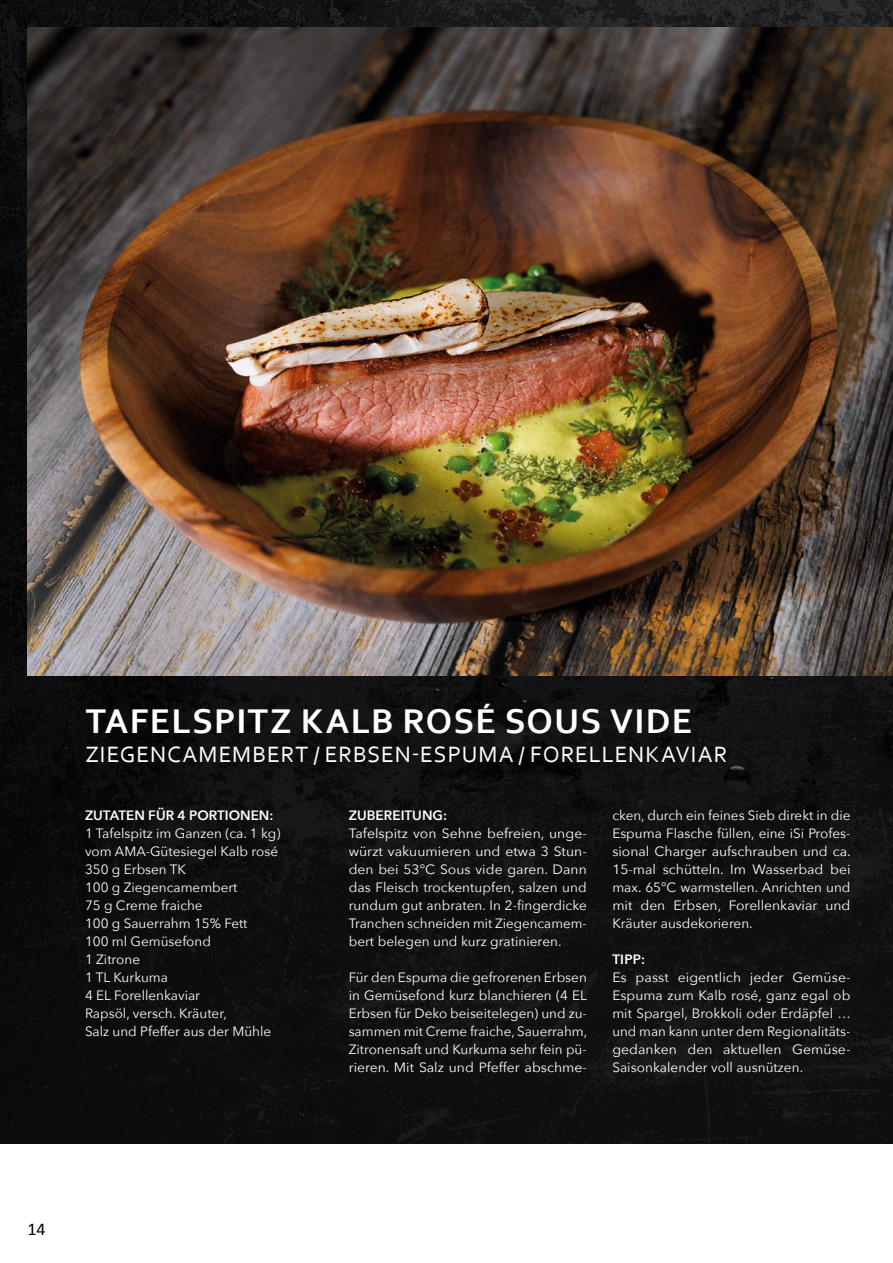
<style>
.page{position:relative;width:893px;height:1263px;background:#fff}
.page>*{position:absolute;margin:0;border:0;box-sizing:border-box;transform-origin:0 0}
.t1{font:700 36px "Corbel";letter-spacing:.035em;color:#fff}
.t2{font:23.25px "Corbel";letter-spacing:.04em;color:#fff}
.t3{font:18px "Calibri";color:#000}
.t4{font:13.5px/18px "Avenir Next";color:#fff;text-align:justify}
.t5{font:600 13.5px "Avenir Next";color:#fff}
</style>
<div class="page">
<img style="left:0;top:0;width:893px;height:1144px">
<img style="left:28px;top:28px;width:865px;height:648px">
<h1 class="t1" style="left:86px;top:699px;width:608px">TAFELSPITZ KALB ROSÉ SOUS VIDE</h1>
<h2 class="t2" style="left:85px;top:740px;width:643px">ZIEGENCAMEMBERT / ERBSEN-ESPUMA / FORELLENKAVIAR</h2>
<p class="t5" style="left:85px;top:807px;width:190px">ZUTATEN FÜR 4 PORTIONEN:</p>
<p class="t4" style="left:85px;top:824px;width:197px;text-align:left">1 Tafelspitz im Ganzen (ca. 1 kg) vom AMA-Gütesiegel Kalb rosé<br>350 g Erbsen TK<br>100 g Ziegencamembert<br>75 g Creme fraiche<br>100 g Sauerrahm 15% Fett<br>100 ml Gemüsefond<br>1 Zitrone<br>1 TL Kurkuma<br>4 EL Forellenkaviar<br>Rapsöl, versch. Kräuter,<br>Salz und Pfeffer aus der Mühle</p>
<p class="t5" style="left:349px;top:807px;width:100px">ZUBEREITUNG:</p>
<p class="t4" style="left:349px;top:824px;width:240px">Tafelspitz von Sehne befreien, unge&shy;würzt vakuumieren und etwa 3 Stun&shy;den bei 53°C Sous vide garen. Dann das Fleisch trockentupfen, salzen und rundum gut anbraten. In 2-fingerdicke Tranchen schneiden mit Ziegencamem&shy;bert belegen und kurz gratinieren.</p>
<p class="t4" style="left:349px;top:968px;width:240px">Für den Espuma die gefrorenen Erbsen in Gemüsefond kurz blanchieren (4 EL Erbsen für Deko beiseitelegen) und zu&shy;sammen mit Creme fraiche, Sauerrahm, Zitronensaft und Kurkuma sehr fein pü&shy;rieren. Mit Salz und Pfeffer abschme-</p>
<p class="t4" style="left:612px;top:806px;width:240px">cken, durch ein feines Sieb direkt in die Espuma Flasche füllen, eine iSi Profes&shy;sional Charger aufschrauben und ca.<br>15-mal schütteln. Im Wasserbad bei max. 65°C warmstellen. Anrichten und mit den Erbsen, Forellenkaviar und Kräuter ausdekorieren.</p>
<p class="t5" style="left:612px;top:951px;width:34px">TIPP:</p>
<p class="t4" style="left:612px;top:968px;width:240px">Es passt eigentlich jeder Gemüse-Espuma zum Kalb rosé, ganz egal ob mit Spargel, Brokkoli oder Erdäpfel … und man kann unter dem Regionalitäts&shy;gedanken den aktuellen Gemüse-Saison kalender voll ausnützen.</p>
<h3 class="t3" style="left:28px;top:1218px;width:20px">14</h3>
</div>
